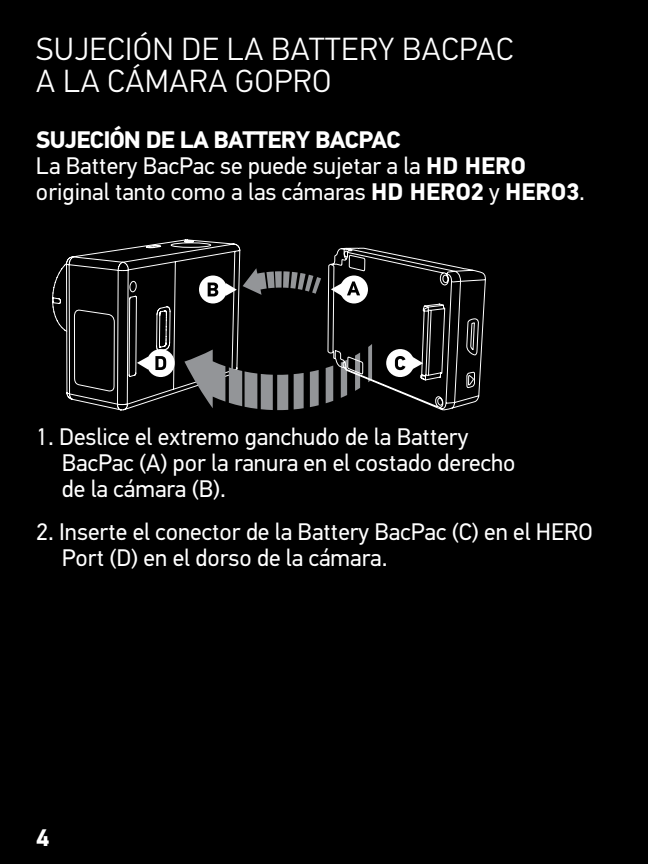
<style>
.page{position:relative;width:648px;height:864px;background:#000}
.page>*{position:absolute;margin:0;border:0;box-sizing:border-box;transform-origin:0 0}
.t1{font:300 32px "PF Din Text Pro";letter-spacing:.02em;color:#fff}
.t2{font:24px/26px "PF Din Text Pro";color:#fff}
.t3{font:700 24px "PF Din Text Pro";color:#fff}
.s1{font-weight:700}
</style>
<div class="page">
<svg style="left:52px;top:239px;width:189px;height:172px"></svg>
<div style="left:199px;top:276px;width:28px;height:27px;background:#fff;border-radius:50%"></div>
<svg style="left:208px;top:283px;width:10px;height:13px"></svg>
<svg style="left:226px;top:283px;width:11px;height:13px"></svg>
<div style="left:147px;top:349px;width:28px;height:28px;background:#fff;border-radius:50%"></div>
<svg style="left:155px;top:356px;width:11px;height:14px"></svg>
<svg style="left:137px;top:357px;width:11px;height:13px"></svg>
<svg style="left:184px;top:350px;width:104px;height:60px"></svg>
<svg style="left:294px;top:373px;width:10px;height:36px"></svg>
<svg style="left:310px;top:370px;width:9px;height:37px"></svg>
<svg style="left:326px;top:367px;width:1px;height:36px"></svg>
<svg style="left:243px;top:268px;width:32px;height:27px"></svg>
<div style="left:275px;top:271px;width:7px;height:17px;background:#939598"></div>
<div style="left:283px;top:271px;width:7px;height:17px;background:#939598"></div>
<svg style="left:290px;top:272px;width:31px;height:22px"></svg>
<svg style="left:327px;top:247px;width:159px;height:164px"></svg>
<svg style="left:466px;top:371px;width:10px;height:17px"></svg>
<svg style="left:466px;top:294px;width:13px;height:62px"></svg>
<h1 class="t1" style="left:36px;top:31px;width:273px">SUJECIÓNDE LA BATTERY</h1>
<h1 class="t1" style="left:402px;top:31px;width:94px">BAC PAC</h1>
<h1 class="t1" style="left:36px;top:63px;width:154px">A LA CÁMARA</h1>
<h1 class="t1" style="left:235px;top:63px;width:76px">GOPRO</h1>
<p class="t2" style="left:36px;top:127px;width:551px"><span class="s1">SUJECIÓN DE LA BATTERY BACPAC<br></span>La Battery BacPac se puede sujetar a la <span class="s1">HD HERO </span>original tanto como a las cámaras <span class="s1">HD HERO2</span> y <span class="s1">HERO3</span>.</p>
<p class="t2" style="left:62px;top:424px;width:455px;text-indent:-26px">1. Deslice el extremo ganchudo de la Battery<br>BacPac (A) por la ranura en el costado derecho de la cámara (B).</p>
<p class="t2" style="left:62px;top:519px;width:532px;text-indent:-26px">2. Inserte el conector de la Battery BacPac (C) en el HERO<br>Port (D) en el dorso de la cámara.</p>
<p class="t3" style="left:36px;top:823px;width:15px">4</p>
</div>
